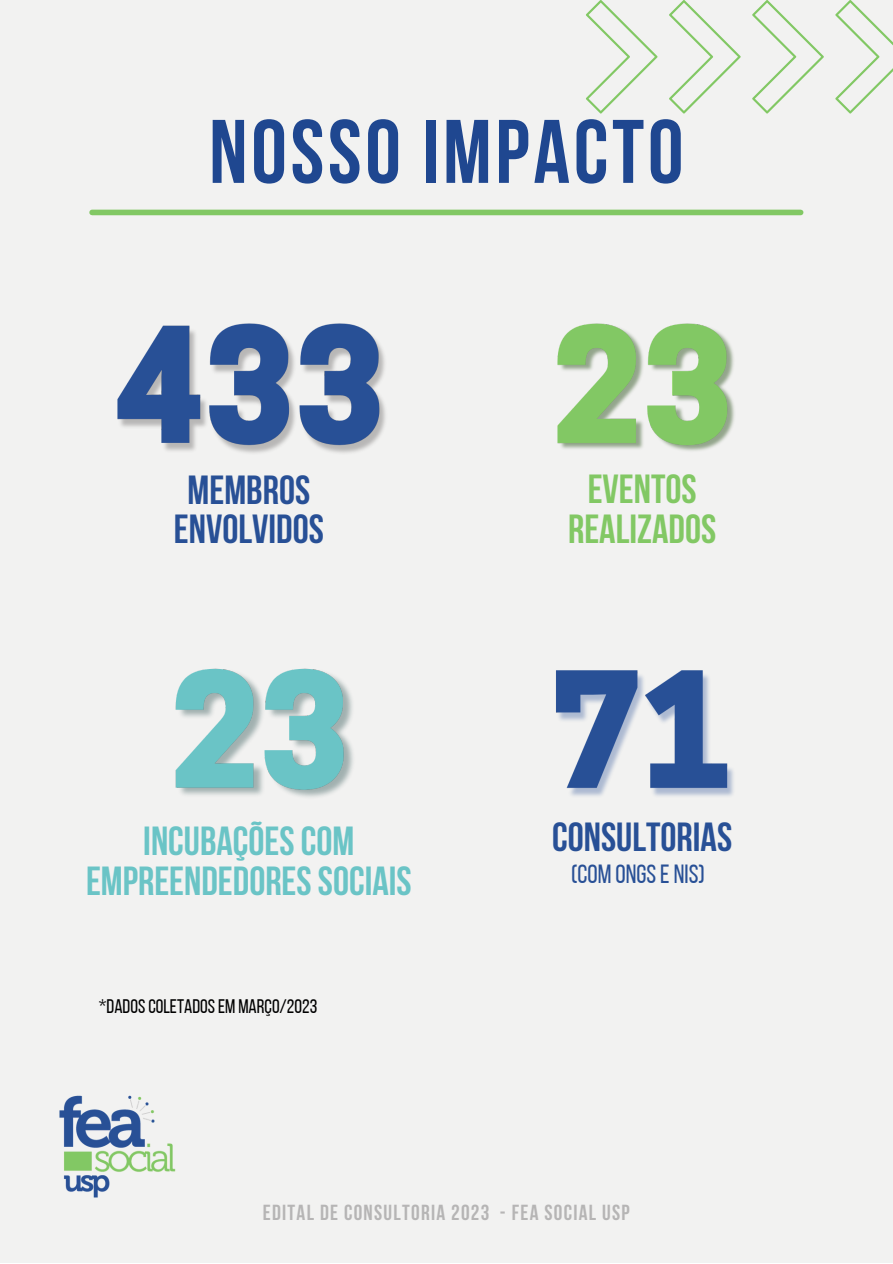
<style>
.page{position:relative;width:893px;height:1264px;background:#fff}
.page>*{position:absolute;margin:0;border:0;box-sizing:border-box;transform-origin:0 0}
.t1{font:700 89.85px "Bebas Neue";letter-spacing:.04em;color:#1f4790}
.t2{font:700 40.5px/39.3px "Bebas Neue";color:#6ac4c6;text-align:center}
.t3{font:700 40.5px/39.3px "Bebas Neue";color:#285096;text-align:center}
.t4{font:700 40.5px/39.3px "Bebas Neue";color:#82c864;text-align:center}
.t5{font:26.25px "Bebas Neue";color:#285096}
.t6{font:700 21.75px "Bebas Neue";letter-spacing:.06em;color:#b6b5b5}
.t7{font:19.5px "Bebas Neue";color:#000}
</style>
<div class="page">
<div style="left:0;top:0;width:892px;height:1262px;background:#f2f2f1"></div>
<div style="left:92px;top:210px;width:708px;height:5px;background:#82c864"></div>
<svg style="left:835px;top:0;width:57px;height:113px"></svg>
<svg style="left:752px;top:0;width:71px;height:113px"></svg>
<svg style="left:669px;top:0;width:71px;height:113px"></svg>
<svg style="left:586px;top:0;width:71px;height:113px"></svg>
<img style="left:59px;top:1095px;width:117px;height:103px">
<img style="left:117px;top:323px;width:269px;height:130px">
<img style="left:556px;top:670px;width:178px;height:126px">
<img style="left:557px;top:323px;width:178px;height:128px">
<img style="left:175px;top:668px;width:178px;height:129px">
<h1 class="t1" style="left:209px;top:115px;width:476px">NOSSO IMPACTO</h1>
<h2 class="t3" style="left:174px;top:474px;width:151px">MEMBROS<br>ENVOLVIDOS</h2>
<h2 class="t2" style="left:86px;top:825px;width:327px">INCUBAÇÕESCOM<br>EMPREENDEDORESSOCIAIS</h2>
<p class="t7" style="left:99px;top:998px;width:220px">*DADOSCOLETADOSEM MARÇO/2023</p>
<h2 class="t4" style="left:568px;top:473px;width:150px">EVENTOS<br>REALIZADOS</h2>
<h2 class="t3" style="left:552px;top:821px;width:181px">CONSULTORIAS</h2>
<p class="t5" style="left:571px;top:863px;width:135px">(COM ONGSE NIS)</p>
<p class="t6" style="left:263px;top:1203px;width:368px">EDITAL DE CONSULTORIA 2023 - FEA SOCIAL USP</p>
</div>
